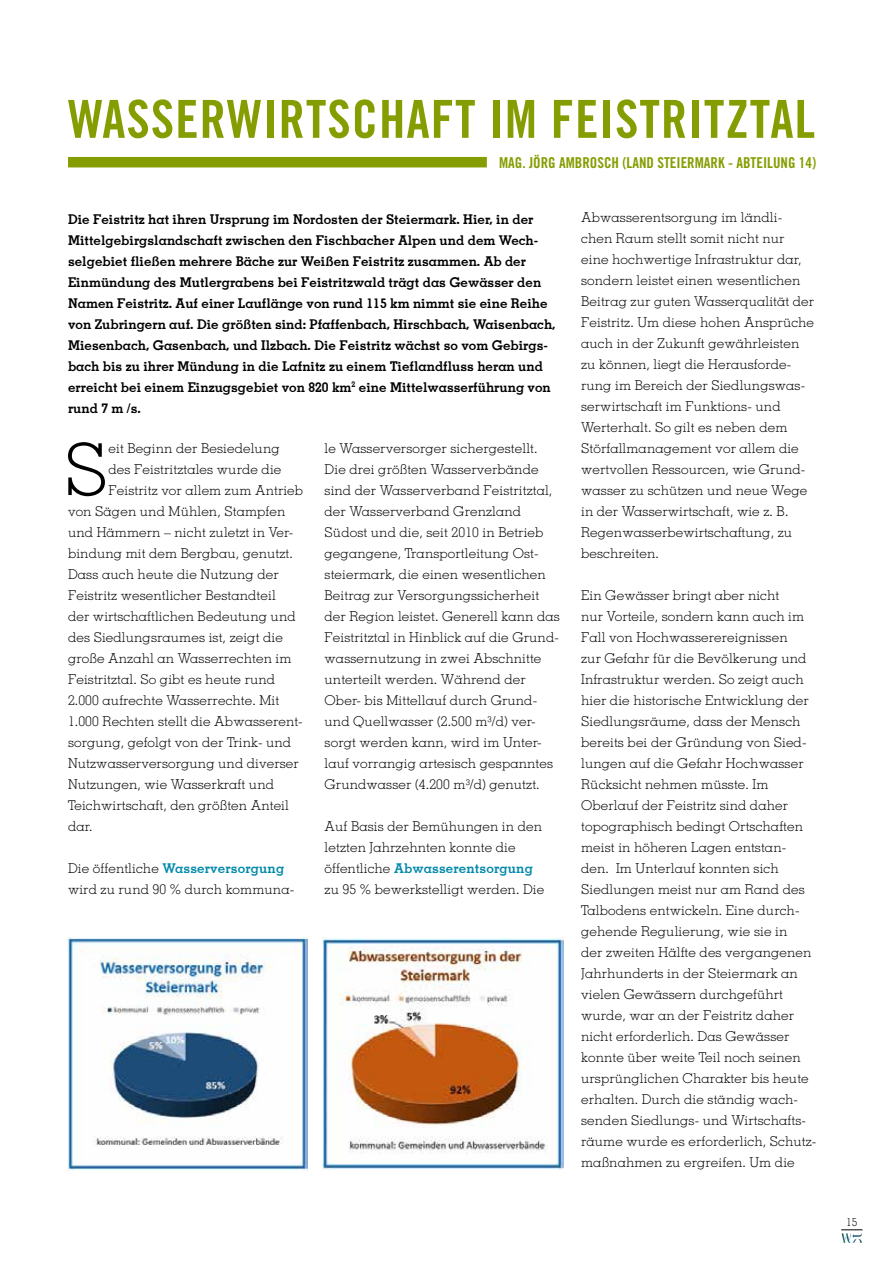
<style>
.page{position:relative;width:893px;height:1263px;background:#fff}
.page>*{position:absolute;margin:0;border:0;box-sizing:border-box;transform-origin:0 0}
.t1{font:300 71.7px "Memphis";color:#000}
.t2{font:52.5px "Trade Gothic Bold Cond Twenty";letter-spacing:.02em;color:#869d02}
.t3{font:15px "Trade Gothic Bold Cond Twenty";color:#869d02}
.t4{font:300 13.5px/21px "Memphis";letter-spacing:.01em;color:#000}
.t5{font:700 13.5px/21px "Memphis";color:#000}
.t6{font:300 11.25px "Memphis";color:#000}
.s1{font-weight:700;color:#0089aa}
</style>
<div class="page">
<img style="left:841px;top:1233px;width:21px;height:10px">
<svg style="left:841px;top:1229px;width:21px;height:1px"></svg>
<div style="left:68px;top:157px;width:419px;height:10px;background:#869d02"></div>
<img style="left:323px;top:937px;width:240px;height:232px">
<img style="left:67px;top:937px;width:240px;height:234px">
<h2 class="t2" style="left:68px;top:87px;width:748px">WASSERWIRTSCHAFT IM FEISTRITZTAL</h2>
<p class="t3" style="left:499px;top:153px;width:319px">MAG. JÖRG AMBROSCH (LAND STEIERMARK - ABTEILUNG 14)</p>
<p class="t5" style="left:68px;top:208px;width:489px">Die Feistritz hat ihren Ursprung im Nordosten der Steiermark. Hier, in der Mittelgebirgslandschaft zwischen den Fischbacher Alpen und dem Wech&shy;selgebiet fließen mehrere Bäche zur Weißen Feistritz zusammen. Ab der Einmündung des Mutlergrabens bei Feistritzwald trägt das Gewässer den Namen Feistritz. Auf einer Lauflänge von rund 115 km nimmt sie eine Reihe von Zubringern auf. Die größten sind: Pfaffenbach, Hirschbach, Waisenbach, Miesenbach, Gasenbach, und Ilzbach. Die Feistritz wächst so vom Gebirgs&shy;bach bis zu ihrer Mündung in die Lafnitz zu einem Tieflandfluss heran und erreicht bei einem Einzugsgebiet von 820 km<sup>2</sup> eine Mittelwasserführung von rund 7 m³/s.</p>
<h1 class="t1" style="left:64px;top:426px;width:45px">S</h1>
<p class="t4" style="left:109px;top:437px;width:173px">eit Beginn der Besiedelung</p>
<p class="t4" style="left:325px;top:437px;width:237px">le Wasserversorger sichergestellt.<br>Die drei größten Wasserverbände sind der Wasserverband Feistritztal, der Wasserverband Grenzland Südost und die, seit 2010 in Betrieb gegangene, Transportleitung Ost&shy;steiermark, die einen wesentlichen Beitrag zur Versorgungssicherheit der Region leistet. Generell kann das Feistritztal in Hinblick auf die Grund&shy;wassernutzung in zwei Abschnitte unterteilt werden. Während der Ober- bis Mittellauf durch Grund&shy;und Quellwasser (2.500 m³/d) ver&shy;sorgt werden kann, wird im Unter&shy;lauf vorrangig artesisch gespanntes Grundwasser (4.200 m³/d) genutzt.</p>
<p class="t4" style="left:325px;top:816px;width:221px">Auf Basis der Bemühungen in den letzten Jahrzehnten konnte die öffentliche <span class="s1">Abwasserentsorgung </span>zu 95 % bewerkstelligt werden. Die</p>
<p class="t4" style="left:109px;top:458px;width:174px">des Feistritztales wurde die</p>
<p class="t4" style="left:109px;top:479px;width:196px">Feistritz vor allem zum Antrieb</p>
<p class="t4" style="left:68px;top:500px;width:219px">von Sägen und Mühlen, Stampfen</p>
<p class="t4" style="left:68px;top:521px;width:227px">und Hämmern – nicht zuletzt in Ver-</p>
<p class="t4" style="left:68px;top:542px;width:226px">bindung mit dem Bergbau, genutzt.</p>
<p class="t4" style="left:68px;top:563px;width:212px">Dass auch heute die Nutzung der</p>
<p class="t4" style="left:68px;top:584px;width:209px">Feistritz wesentlicher Bestandteil</p>
<p class="t4" style="left:68px;top:605px;width:229px">der wirtschaftlichen Bedeutung und</p>
<p class="t4" style="left:68px;top:626px;width:216px">des Siedlungsraumes ist, zeigt die</p>
<p class="t4" style="left:68px;top:647px;width:225px">große Anzahl an Wasserrechten im</p>
<p class="t4" style="left:68px;top:668px;width:209px">Feistritztal. So gibt es heute rund</p>
<p class="t4" style="left:68px;top:689px;width:213px">2.000 aufrechte Wasserrechte. Mit</p>
<p class="t4" style="left:68px;top:710px;width:236px">1.000 Rechten stellt die Abwasserent-</p>
<p class="t4" style="left:68px;top:731px;width:225px">sorgung, gefolgt von der Trink- und</p>
<p class="t4" style="left:68px;top:752px;width:232px">Nutzwasserversorgung und diverser</p>
<p class="t4" style="left:68px;top:773px;width:207px">Nutzungen, wie Wasserkraft und</p>
<p class="t4" style="left:68px;top:794px;width:222px">Teichwirtschaft, den größten Anteil</p>
<p class="t4" style="left:68px;top:815px;width:26px">dar.</p>
<p class="t4" style="left:68px;top:857px;width:228px">Die öffentliche <span class="s1">Wasserversorgung </span>wird zu rund 90 % durch kommuna-</p>
<p class="t4" style="left:581px;top:206px;width:234px">Abwasserentsorgung im ländli&shy;chen Raum stellt somit nicht nur eine hochwertige Infrastruktur dar, sondern leistet einen wesentlichen Beitrag zur guten Wasserqualität der Feistritz. Um diese hohen Ansprüche auch in der Zukunft gewährleisten zu können, liegt die Herausforde&shy;rung im Bereich der Siedlungswas&shy;serwirtschaft im Funktions- und Werterhalt. So gilt es neben dem Störfallmanagement vor allem die wertvollen Ressourcen, wie Grund&shy;wasser zu schützen und neue Wege in der Wasserwirtschaft, wie z. B.<br>Regenwasserbewirtschaftung, zu beschreiten.</p>
<p class="t4" style="left:581px;top:584px;width:237px">Ein Gewässer bringt aber nicht<br>nur Vorteile, sondern kann auch im Fall von Hochwasserereignissen<br>zur Gefahr für die Bevölkerung und Infrastruktur werden. So zeigt auch hier die historische Entwicklung der Siedlungsräume, dass der Mensch bereits bei der Gründung von Sied&shy;lungen auf die Gefahr Hochwasser Rücksicht nehmen müsste. Im Oberlauf der Feistritz sind daher topographisch bedingt Ortschaften meist in höheren Lagen entstan&shy;den. Im Unterlauf konnten sich Siedlungen meist nur am Rand des Talbodens entwickeln. Eine durch&shy;gehende Regulierung, wie sie in<br>der zweiten Hälfte des vergangenen Jahrhunderts in der Steiermark an vielen Gewässern durchgeführt wurde, war an der Feistritz daher nicht erforderlich. Das Gewässer konnte über weite Teil noch seinen ursprünglichen Charakter bis heute erhalten. Durch die ständig wach&shy;senden Siedlungs- und Wirtschafts&shy;räume wurde es erforderlich, Schutz&shy;maßnahmen zu ergreifen. Um die</p>
<p class="t6" style="left:846px;top:1215px;width:13px">15</p>
</div>
